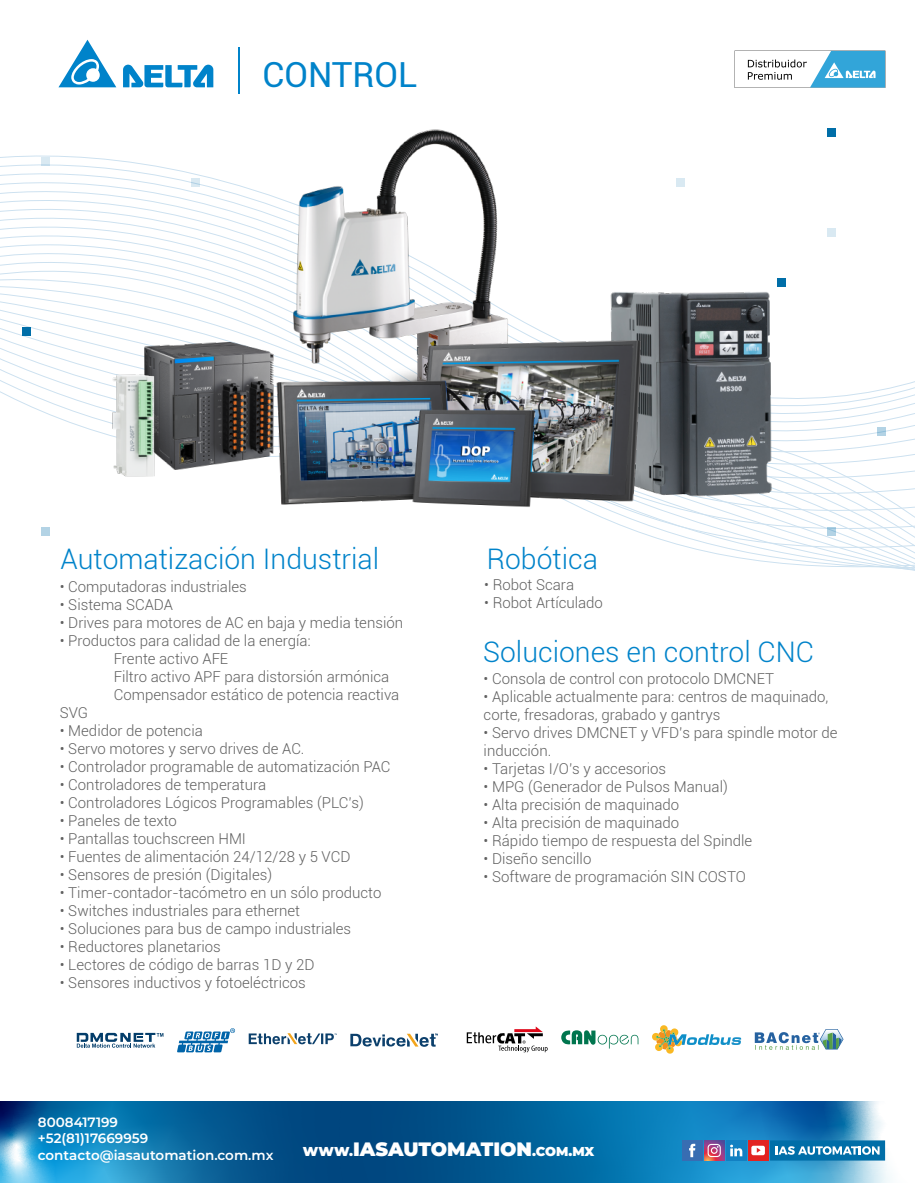
<style>
.page{position:relative;width:915px;height:1183px;background:#fff}
.page>*{position:absolute;margin:0;border:0;box-sizing:border-box;transform-origin:0 0}
.t1{font:34.5px "Roboto";color:#0083ca}
.t2{font:300 28.35px "Roboto";color:#0083ca}
.t3{font:900 19.35px "Montserrat";color:#fff}
.t4{font:300 15px/18px "Roboto";color:#606060}
.t5{font:600 13.5px/16.5px "Montserrat";color:#fff}
.s1{font-size:12.9px}
</style>
<div class="page">
<svg style="left:0;top:156px;width:836px;height:374px"></svg>
<hr style="left:238px;top:47px;width:2px;height:47px;background:#0083ca">
<svg style="left:123px;top:65px;width:90px;height:22px"></svg>
<svg style="left:58px;top:40px;width:58px;height:47px"></svg>
<svg style="left:77px;top:1033px;width:86px;height:14px"></svg>
<svg style="left:754px;top:1029px;width:89px;height:21px"></svg>
<svg style="left:652px;top:1025px;width:89px;height:29px"></svg>
<svg style="left:561px;top:1030px;width:77px;height:18px"></svg>
<svg style="left:177px;top:1028px;width:58px;height:24px"></svg>
<svg style="left:466px;top:1026px;width:81px;height:26px"></svg>
<svg style="left:248px;top:1033px;width:88px;height:11px"></svg>
<svg style="left:350px;top:1034px;width:87px;height:13px"></svg>
<svg style="left:734px;top:51px;width:151px;height:37px"></svg>
<img style="left:276px;top:129px;width:264px;height:197px">
<img style="left:144px;top:343px;width:112px;height:127px">
<img style="left:444px;top:233px;width:470px;height:328px">
<img style="left:256px;top:326px;width:411px;height:196px">
<img style="left:108px;top:366px;width:57px;height:122px">
<svg style="left:0;top:1101px;width:890px;height:82px;background:#146fa6"></svg>
<div style="left:769px;top:1140px;width:115px;height:20px;background:#006ea8"></div>
<div style="left:747px;top:1140px;width:21px;height:20px;background:#e32320"></div>
<div style="left:682px;top:1140px;width:20px;height:20px;background:#386db2"></div>
<svg style="left:751px;top:1146px;width:13px;height:9px"></svg>
<svg style="left:689px;top:1144px;width:6px;height:13px"></svg>
<div style="left:725px;top:1140px;width:21px;height:20px;background:#1280c2"></div>
<svg style="left:730px;top:1144px;width:12px;height:12px"></svg>
<svg style="left:703px;top:1140px;width:21px;height:20px"></svg>
<svg style="left:707px;top:1144px;width:13px;height:13px"></svg>
<svg style="left:775px;top:1146px;width:104px;height:9px"></svg>
<div style="left:42px;top:157px;width:8px;height:8px;background:#d9e9f2"></div>
<svg style="left:191px;top:178px;width:8px;height:9px"></svg>
<div style="left:676px;top:178px;width:8px;height:9px;background:#d9e9f2"></div>
<div style="left:777px;top:278px;width:8px;height:8px;background:#006ea8"></div>
<div style="left:827px;top:228px;width:8px;height:8px;background:#d9e9f2"></div>
<div style="left:827px;top:129px;width:8px;height:8px;background:#006ea8"></div>
<div style="left:22px;top:328px;width:8px;height:8px;background:#006ea8"></div>
<div style="left:42px;top:527px;width:8px;height:8px;background:#b3d3e5"></div>
<svg style="left:827px;top:527px;width:8px;height:8px"></svg>
<svg style="left:877px;top:427px;width:8px;height:9px"></svg>
<h1 class="t1" style="left:262px;top:51px;width:156px">CONTROL</h1>
<h2 class="t2" style="left:61px;top:539px;width:320px">Automatización Industrial</h2>
<h2 class="t2" style="left:486px;top:539px;width:113px">Robótica</h2>
<p class="t4" style="left:60px;top:577px;width:188px">• Computadoras industriales</p>
<p class="t4" style="left:60px;top:595px;width:115px">• Sistema SCADA</p>
<p class="t4" style="left:60px;top:613px;width:345px">• Drives para motores de AC en baja y media tensión</p>
<p class="t4" style="left:60px;top:631px;width:252px">• Productos para calidad de la energía:</p>
<p class="t4" style="left:114px;top:649px;width:116px">Frente activo AFE</p>
<p class="t4" style="left:114px;top:667px;width:277px">Filtro activo APF para distorsión armónica</p>
<p class="t4" style="left:114px;top:685px;width:287px">Compensador estático de potencia reactiva</p>
<p class="t4" style="left:60px;top:703px;width:30px">SVG</p>
<p class="t4" style="left:60px;top:721px;width:144px">• Medidor de potencia</p>
<p class="t4" style="left:60px;top:739px;width:246px">• Servo motores y servo drives de AC.</p>
<p class="t4" style="left:60px;top:757px;width:332px">• Controlador programable de automatización PAC</p>
<p class="t4" style="left:60px;top:775px;width:208px">• Controladores de temperatura</p>
<p class="t4" style="left:60px;top:793px;width:305px">• Controladores Lógicos Programables (PLC’s)</p>
<p class="t4" style="left:60px;top:811px;width:119px">• Paneles de texto</p>
<p class="t4" style="left:60px;top:829px;width:188px">• Pantallas touchscreen HMI</p>
<p class="t4" style="left:60px;top:847px;width:292px">• Fuentes de alimentación 24/12/28 y 5 VCD</p>
<p class="t4" style="left:60px;top:865px;width:214px">• Sensores de presión (Digitales)</p>
<p class="t4" style="left:60px;top:883px;width:323px">• Timer-contador-tacómetro en un sólo producto</p>
<p class="t4" style="left:60px;top:901px;width:242px">• Switches industriales para ethernet</p>
<p class="t4" style="left:60px;top:919px;width:293px">• Soluciones para bus de campo industriales</p>
<p class="t4" style="left:60px;top:937px;width:162px">• Reductores planetarios</p>
<p class="t4" style="left:60px;top:955px;width:256px">• Lectores de código de barras 1D y 2D</p>
<p class="t4" style="left:60px;top:973px;width:247px">• Sensores inductivos y fotoeléctricos</p>
<p class="t4" style="left:484px;top:575px;width:91px">• Robot Scara</p>
<p class="t4" style="left:484px;top:593px;width:120px">• Robot Artículado</p>
<h2 class="t2" style="left:483px;top:632px;width:332px">Soluciones en control CNC</h2>
<p class="t4" style="left:483px;top:669px;width:292px">• Consola de control con protocolo DMCNET</p>
<p class="t4" style="left:483px;top:687px;width:346px">• Aplicable actualmente para: centros de maquinado, corte, fresadoras, grabado y gantrys</p>
<p class="t4" style="left:483px;top:723px;width:355px">• Servo drives DMCNET y VFD’s para spindle motor de inducción.</p>
<p class="t4" style="left:483px;top:759px;width:184px">• Tarjetas I/O’s y accesorios</p>
<p class="t4" style="left:483px;top:777px;width:246px">• MPG (Generador de Pulsos Manual)</p>
<p class="t4" style="left:483px;top:795px;width:197px">• Alta precisión de maquinado</p>
<p class="t4" style="left:483px;top:813px;width:197px">• Alta precisión de maquinado</p>
<p class="t4" style="left:483px;top:831px;width:270px">• Rápido tiempo de respuesta del Spindle</p>
<p class="t4" style="left:483px;top:849px;width:109px">• Diseño sencillo</p>
<p class="t4" style="left:483px;top:867px;width:264px">• Software de programación SIN COSTO</p>
<p class="t5" style="left:38px;top:1113px;width:237px">8008417199<br>+52(81)17669959 contacto@iasautomation.com.mx</p>
<p class="t3" style="left:303px;top:1135px;width:293px"><span class="s1">WWW.</span>IASAUTOMATION<span class="s1">.COM.MX</span></p>
</div>
